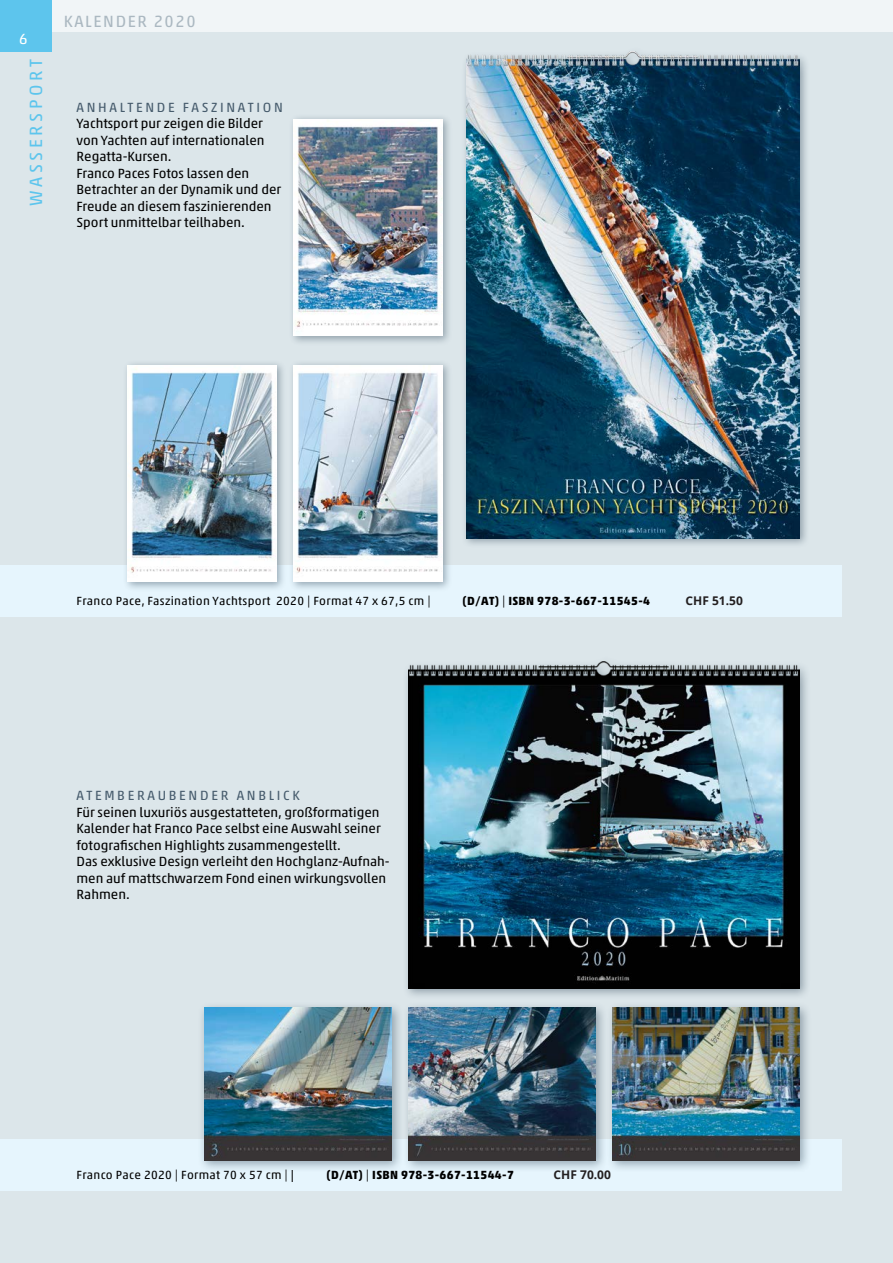
<style>
.page{position:relative;width:893px;height:1263px;background:#fff}
.page>*{position:absolute;margin:0;border:0;box-sizing:border-box;transform-origin:0 0}
.t1{font:18px "Akko Pro";letter-spacing:.2em;color:#5dc5ed}
.t2{font:16.5px "Akko Pro";letter-spacing:.1em;color:#abb8c1}
.t3{font:15px "Akko Pro";color:#fff}
.t4{font:13.5px/16.5px "Akko Pro";color:#000}
.t5{font:12px "Akko Pro";letter-spacing:.025em;color:#000}
.t6{font:700 12px "Akko Pro";letter-spacing:.025em;color:#000}
.t7{font:700 12px "Open Sans";color:#231f20}
.s1{color:#475c6d}
.s2{font-weight:400}
.s3{font-family:"Minion Pro";font-weight:700}
</style>
<div class="page">
<div style="left:0;top:21px;width:893px;height:1242px;background:#dce6ea"></div>
<div style="left:0;top:0;width:893px;height:32px;background:#f1f5f7"></div>
<div style="left:0;top:566px;width:842px;height:51px;background:#e6f5fd"></div>
<div style="left:0;top:0;width:51px;height:51px;background:#5dc5ed"></div>
<div style="left:0;top:1140px;width:842px;height:51px;background:#e6f5fd"></div>
<div style="left:461px;top:46px;width:349px;height:503px;background:#475c6d;opacity:.5"></div>
<img style="left:466px;top:51px;width:333px;height:487px">
<div style="left:198px;top:1002px;width:205px;height:170px;background:#475c6d;opacity:.5"></div>
<img style="left:204px;top:1008px;width:187px;height:152px">
<div style="left:402px;top:1002px;width:205px;height:170px;background:#475c6d;opacity:.5"></div>
<img style="left:408px;top:1008px;width:187px;height:152px">
<div style="left:606px;top:1002px;width:206px;height:170px;background:#475c6d;opacity:.5"></div>
<img style="left:612px;top:1008px;width:187px;height:152px">
<div style="left:288px;top:114px;width:165px;height:232px;background:#475c6d;opacity:.5"></div>
<img style="left:293px;top:119px;width:149px;height:217px">
<div style="left:402px;top:656px;width:409px;height:344px;background:#475c6d;opacity:.5"></div>
<img style="left:408px;top:661px;width:391px;height:328px">
<div style="left:288px;top:360px;width:165px;height:232px;background:#475c6d;opacity:.5"></div>
<img style="left:293px;top:365px;width:149px;height:217px">
<div style="left:123px;top:360px;width:164px;height:232px;background:#475c6d;opacity:.5"></div>
<img style="left:128px;top:365px;width:148px;height:217px">
<p class="t3" style="left:19px;top:30px;width:10px">6</p>
<p class="t1" style="left:25px;top:206px;width:148px;rotate:-90deg">WASSERSPORT</p>
<p class="t2" style="left:64px;top:12px;width:133px">KALENDER 2020</p>
<p class="t4" style="left:77px;top:99px;width:208px"><span class="s1">ANHALTENDE FASZINATION<br></span>Yachtsport pur zeigen die Bilder von Yachten auf internationalen<br>Regatta-Kursen.<br>Franco Paces Fotos lassen den<br>Betrachter an der Dynamik und der<br>Freude an diesem faszinierenden<br>Sport unmittelbar teilhaben.</p>
<p class="t5" style="left:77px;top:593px;width:356px">Franco Pace, Faszination Yachtsport 2020 | Format 47 x 67,5 cm |</p>
<p class="t6" style="left:463px;top:593px;width:189px">(D/AT) <span class="s2">|</span> ISBN 978-3-667-11545-4</p>
<p class="t7" style="left:686px;top:592px;width:59px">CHF 51.50</p>
<p class="t4" style="left:77px;top:787px;width:315px"><span class="s1">ATEMBERAUBENDER ANBLICK<br></span>Für seinen luxuriös ausgestatteten, großformatigen Kalender hat Franco Pace selbst eine Auswahl seiner fotografischen Highlights zusammengestellt.<br>Das exklusive Design verleiht den Hochglanz-Aufnah&shy;men auf mattschwarzem Fond einen wirkungsvollen Rahmen.</p>
<p class="t5" style="left:77px;top:1167px;width:219px">Franco Pace 2020 | Format 70 x 57 cm | <span class="s3">|</span></p>
<p class="t6" style="left:326px;top:1167px;width:189px">(D/AT) <span class="s2">|</span> ISBN 978-3-667-11544-7</p>
<p class="t7" style="left:554px;top:1166px;width:59px">CHF 70.00</p>
</div>
